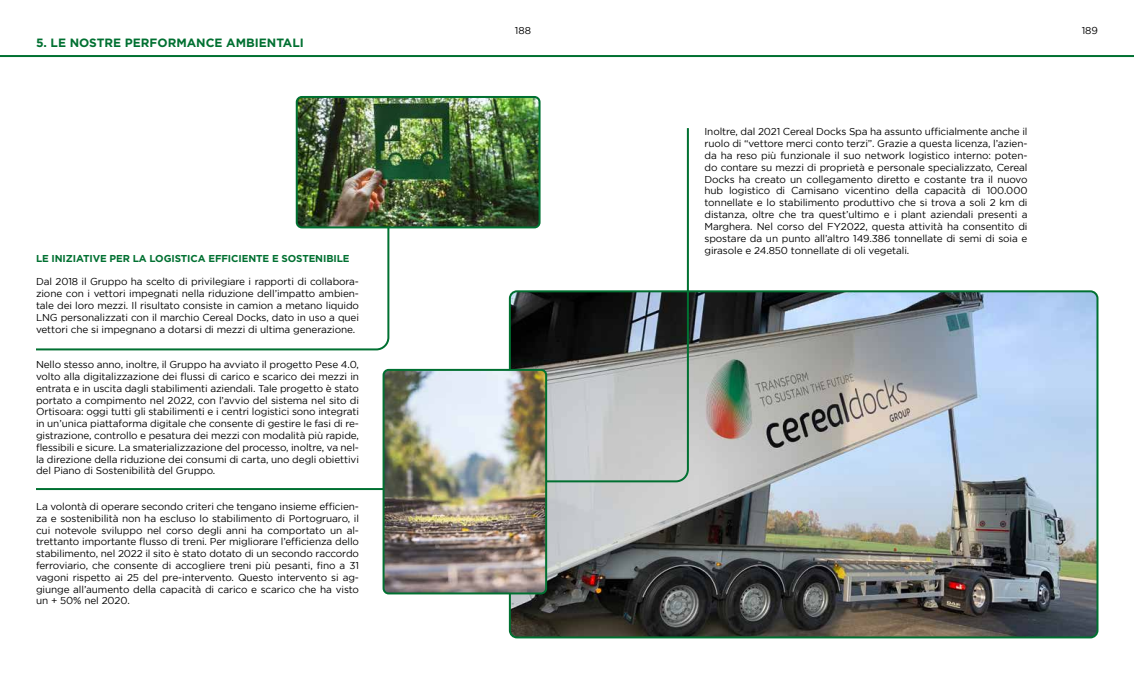
<style>
.page{position:relative;width:1134px;height:681px;background:#fff}
.page>*{position:absolute;margin:0;border:0;box-sizing:border-box;transform-origin:0 0}
.t1{font:700 12px "Gotham";color:#007031}
.t2{font:10px/11.8px "Gotham";letter-spacing:-.01em;color:#000;text-align:justify}
.t3{font:700 10px "Gotham";letter-spacing:-.01em;color:#007031}
</style>
<div class="page">
<img style="left:510px;top:293px;width:587px;height:344px">
<div style="left:509px;top:290px;width:589px;height:348px;border:2px solid #007031;border-radius:7px"></div>
<hr style="left:0;top:55px;width:1134px;height:2px;background:#007031">
<svg style="left:36px;top:165px;width:354px;height:186px"></svg>
<img style="left:299px;top:98px;width:241px;height:127px">
<div style="left:296px;top:96px;width:244px;height:132px;border:2px solid #007031;border-radius:5px"></div>
<hr style="left:36px;top:488px;width:348px;height:2px;background:#007031">
<svg style="left:538px;top:126px;width:152px;height:357px"></svg>
<img style="left:386px;top:372px;width:158px;height:219px">
<div style="left:383px;top:369px;width:164px;height:225px;border:2px solid #007031;border-radius:5px"></div>
<p class="t1" style="left:36px;top:36px;width:269px">5. LE NOSTRE PERFORMANCE AMBIENTALI</p>
<p class="t3" style="left:36px;top:252px;width:315px">LE INIZIATIVE PER LA LOGISTICA EFFICIENTE E SOSTENIBILE</p>
<p class="t2" style="left:36px;top:276px;width:325px">Dal 2018 il Gruppo ha scelto di privilegiare i rapporti di collabora&shy;zione con i vettori impegnati nella riduzione dell’impatto ambien&shy;tale dei loro mezzi. Il risultato consiste in camion a metano liquido LNG personalizzati con il marchio Cereal Docks, dato in uso a quei vettori che si impegnano a dotarsi di mezzi di ultima generazione.</p>
<p class="t2" style="left:36px;top:358px;width:325px">Nello stesso anno, inoltre, il Gruppo ha avviato il progetto Pese 4.0, volto alla digitalizzazione dei flussi di carico e scarico dei mezzi in entrata e in uscita dagli stabilimenti aziendali. Tale progetto è stato portato a compimento nel 2022, con l’avvio del sistema nel sito di Ortisoara: oggi tutti gli stabilimenti e i centri logistici sono integrati in un’unica piattaforma digitale che consente di gestire le fasi di re&shy;gistrazione, controllo e pesatura dei mezzi con modalità più rapide, flessibili e sicure. La smaterializzazione del processo, inoltre, va nel&shy;la direzione della riduzione dei consumi di carta, uno degli obiettivi del Piano di Sostenibilità del Gruppo.</p>
<p class="t2" style="left:36px;top:500px;width:325px">La volontà di operare secondo criteri che tengano insieme efficien&shy;za e sostenibilità non ha escluso lo stabilimento di Portogruaro, il cui notevole sviluppo nel corso degli anni ha comportato un al&shy;trettanto importante flusso di treni. Per migliorare l’efficienza dello stabilimento, nel 2022 il sito è stato dotato di un secondo raccordo ferroviario, che consente di accogliere treni più pesanti, fino a 31 vagoni rispetto ai 25 del pre-intervento. Questo intervento si ag&shy;giunge all’aumento della capacità di carico e scarico che ha visto un + 50% nel 2020.</p>
<p class="t2" style="left:515px;top:25px;width:18px">188</p>
<p class="t2" style="left:1082px;top:25px;width:18px">189</p>
<p class="t2" style="left:704px;top:126px;width:325px">Inoltre, dal 2021 Cereal Docks Spa ha assunto ufficialmente anche il ruolo di “vettore merci conto terzi”. Grazie a questa licenza, l’azien&shy;da ha reso più funzionale il suo network logistico interno: poten&shy;do contare su mezzi di proprietà e personale specializzato, Cereal Docks ha creato un collegamento diretto e costante tra il nuovo hub logistico di Camisano vicentino della capacità di 100.000 tonnellate e lo stabilimento produttivo che si trova a soli 2 km di distanza, oltre che tra quest’ultimo e i plant aziendali presenti a Marghera. Nel corso del FY2022, questa attività ha consentito di spostare da un punto all’altro 149.386 tonnellate di semi di soia e girasole e 24.850 tonnellate di oli vegetali.</p>
</div>
